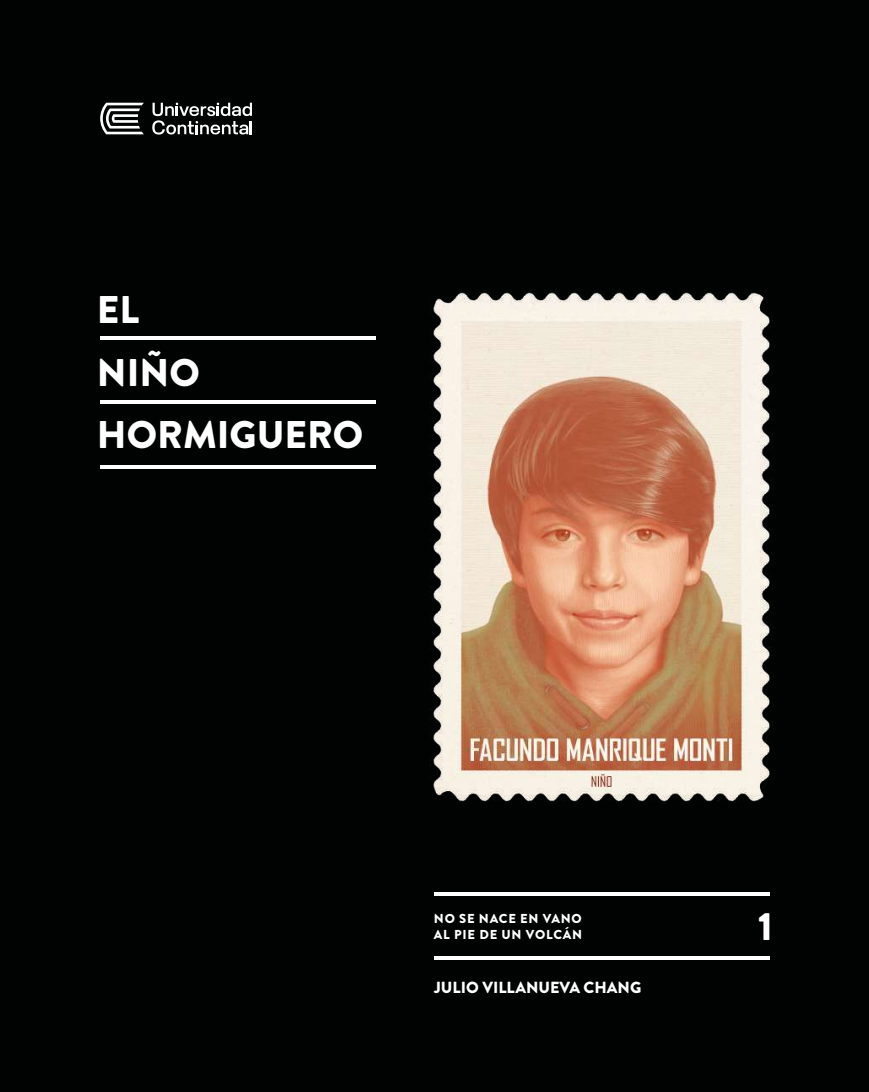
<style>
.page{position:relative;width:869px;height:1092px;background:#fff}
.page>*{position:absolute;margin:0;border:0;box-sizing:border-box;transform-origin:0 0}
.t1{font:900 39.38px "Brandon Grotesque";color:#fff}
.t2{font:900 38.5px/62.1px "Brandon Grotesque";color:#fff}
.t3{font:900 16.1px "Brandon Grotesque";color:#fff}
.t4{font:900 12.95px/15.9px "Brandon Grotesque";letter-spacing:.055em;color:#fff}
</style>
<div class="page">
<div style="left:0;top:0;width:868px;height:1091px;background:#010202"></div>
<svg style="left:100px;top:103px;width:44px;height:31px"></svg>
<svg style="left:152px;top:102px;width:100px;height:32px"></svg>
<hr style="left:100px;top:336px;width:275px;height:3px;background:#fff">
<hr style="left:100px;top:400px;width:275px;height:4px;background:#fff">
<hr style="left:100px;top:465px;width:275px;height:3px;background:#fff">
<hr style="left:434px;top:892px;width:335px;height:3px;background:#fff">
<hr style="left:434px;top:956px;width:335px;height:4px;background:#fff">
<img style="left:430px;top:290px;width:343px;height:512px">
<h2 class="t2" style="left:97px;top:279px;width:268px">EL<br>NIÑO<br>HORMIGUERO</h2>
<p class="t4" style="left:434px;top:910px;width:150px">NO SE NACE EN VANO<br>AL PIE DE UN VOLCÁN</p>
<p class="t3" style="left:434px;top:976px;width:209px">JULIO VILLANUEVA CHANG</p>
<h1 class="t1" style="left:757px;top:898px;width:16px">1</h1>
</div>
